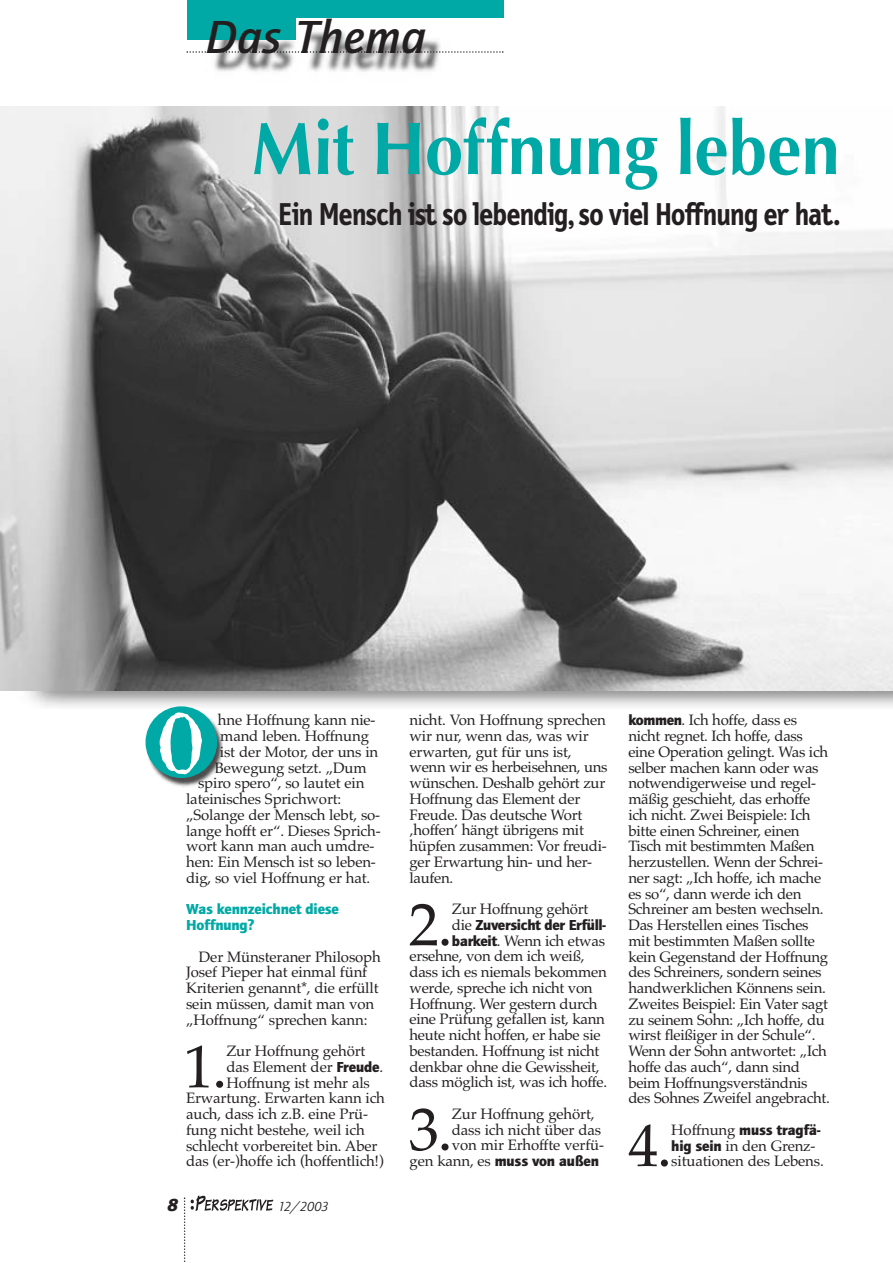
<style>
.page{position:relative;width:893px;height:1263px;background:#fff}
.page>*{position:absolute;margin:0;border:0;box-sizing:border-box;transform-origin:0 0}
.t1{font:79.05px "Attic";color:#fff;scale:.7 1}
.t2{font:500 76.35px "Optus T";letter-spacing:-.01em;color:#00a9a5;scale:.91 1}
.t3{font:60.3px "Palatino";color:#231f20}
.t4{font:italic 700 48px "Quay Itc T";letter-spacing:.015em;color:#231f20}
.t5{font:700 31.8px "Letter Gothic Text";letter-spacing:-.03em;color:#231f20;scale:.91 1}
.t6{font:italic 900 18px "Quay Itc T";color:#231f20}
.t7{font:15px/15.8px "Palatino";letter-spacing:-.02em;color:#231f20}
.t8{font:900 15px "Quay Itc T";letter-spacing:-.025em;color:#231f20}
.t9{font:900 15px/15.8px "Quay Itc T";letter-spacing:-.01em;color:#00a9a5}
.t10{font:italic 13.5px "Quay Itc T";color:#231f20}
.s1{font-family:"Quay Itc T";font-weight:900}
.s2{font-family:"Palatino";font-weight:400}
</style>
<div class="page">
<img style="left:146px;top:706px;width:78px;height:81px">
<svg style="left:184px;top:1198px;width:1px;height:64px"></svg>
<img style="left:190px;top:1195px;width:84px;height:16px">
<div style="left:145px;top:706px;width:72px;height:72px;background:#00a9a5;border-radius:50%"></div>
<img style="left:214px;top:31px;width:227px;height:41px">
<div style="left:187px;top:0;width:109px;height:40px;background:#00a9a5"></div>
<div style="left:187px;top:0;width:316px;height:17px;background:#00a9a5"></div>
<svg style="left:186px;top:51px;width:317px;height:2px"></svg>
<img style="left:0;top:106px;width:893px;height:585px">
<h3 class="t4" style="left:206px;top:17px;width:222px">Das Thema</h3>
<h2 class="t2" style="left:250px;top:117px;width:650px">Mit Hoffnung leben</h2>
<h3 class="t5" style="left:278px;top:201px;width:619px">Ein Mensch ist so lebendig, so viel Hoffnung er hat.</h3>
<h1 class="t1" style="left:158px;top:714px;width:66px">O</h1>
<p class="t7" style="left:628px;top:714px;width:203px"><span class="s1">kommen</span>. Ich hoffe, dass es nicht regnet. Ich hoffe, dass eine Operation gelingt. Was ich selber machen kann oder was notwendigerweise und regel&shy;mäßig geschieht, das erhoffe ich nicht. Zwei Beispiele: Ich bitte einen Schreiner, einen<br>Tisch mit bestimmten Maßen herzustellen. Wenn der Schrei&shy;ner sagt: „Ich hoffe, ich mache es so“, dann werde ich den<br>Schreiner am besten wechseln.<br>Das Herstellen eines Tisches mit bestimmten Maßen sollte kein Gegenstand der Hoffnung des Schreiners, sondern seines handwerklichen Könnens sein.<br>Zweites Beispiel: Ein Vater sagt zu seinem Sohn: „Ich hoffe, du wirst fleißiger in der Schule“.<br>Wenn der Sohn antwortet: „Ich hoffe das auch“, dann sind beim Hoffnungsverständnis des Sohnes Zweifel angebracht.</p>
<h3 class="t3" style="left:628px;top:1122px;width:45px">4.</h3>
<p class="t8" style="left:671px;top:1124px;width:150px"><span class="s2">Hoffnung</span> muss tragfä-</p>
<p class="t7" style="left:409px;top:714px;width:200px">nicht. Von Hoffnung sprechen wir nur, wenn das, was wir erwarten, gut für uns ist, wenn wir es herbeisehnen, uns wünschen. Deshalb gehört zur<br>Hoffnung das Element der<br>Freude. Das deutsche Wort ‚hoffen’ hängt übrigens mit hüpfen zusammen: Vor freudi&shy;ger Erwartung hin- und her&shy;laufen.</p>
<h3 class="t3" style="left:409px;top:901px;width:45px">2.</h3>
<p class="t7" style="left:452px;top:903px;width:138px">Zur Hoffnung gehört</p>
<p class="t7" style="left:218px;top:714px;width:159px">hne Hoffnung kann nie-</p>
<p class="t7" style="left:220px;top:730px;width:150px">mand leben. Hoffnung</p>
<p class="t7" style="left:220px;top:746px;width:160px">ist der Motor, der uns in</p>
<p class="t7" style="left:215px;top:761px;width:153px">Bewegung setzt. „Dum</p>
<p class="t7" style="left:198px;top:777px;width:168px">spiro spero“, so lautet ein</p>
<p class="t7" style="left:186px;top:793px;width:157px">lateinisches Sprichwort:</p>
<p class="t7" style="left:186px;top:809px;width:196px">„Solange der Mensch lebt, so-</p>
<p class="t7" style="left:186px;top:824px;width:196px">lange hofft er“. Dieses Sprich-</p>
<p class="t7" style="left:186px;top:840px;width:190px">wort kann man auch umdre-</p>
<p class="t7" style="left:186px;top:856px;width:191px">hen: Ein Mensch ist so leben-</p>
<p class="t7" style="left:186px;top:872px;width:186px">dig, so viel Hoffnung er hat.</p>
<p class="t9" style="left:186px;top:903px;width:154px">Was kennzeichnet diese<br>Hoffnung?</p>
<p class="t7" style="left:186px;top:950px;width:196px;text-indent:13px">Der Münsteraner Philosoph<br>Josef Pieper hat einmal fünf<br>Kriterien genannt*, die erfüllt sein müssen, damit man von „Hoffnung“ sprechen kann:</p>
<h3 class="t3" style="left:183px;top:1043px;width:45px">1.</h3>
<p class="t7" style="left:226px;top:1045px;width:140px">Zur Hoffnung gehört</p>
<p class="t8" style="left:452px;top:919px;width:155px"><span class="s2">die</span> Zuversicht der Erfüll-</p>
<p class="t7" style="left:409px;top:934px;width:199px;text-indent:42px"><span class="s1">barkeit</span>. Wenn ich etwas ersehne, von dem ich weiß, dass ich es niemals bekommen werde, spreche ich nicht von<br>Hoffnung. Wer gestern durch eine Prüfung gefallen ist, kann heute nicht hoffen, er habe sie bestanden. Hoffnung ist nicht denkbar ohne die Gewissheit, dass möglich ist, was ich hoffe.</p>
<h3 class="t3" style="left:409px;top:1106px;width:45px">3.</h3>
<p class="t7" style="left:452px;top:1107px;width:154px">Zur Hoffnung gehört, dass ich nicht über das von mir Erhoffte verfü-</p>
<p class="t8" style="left:409px;top:1155px;width:191px"><span class="s2">gen kann, es</span> muss von außen</p>
<p class="t7" style="left:226px;top:1061px;width:158px">das Element der <span class="s1">Freude</span>.</p>
<p class="t7" style="left:226px;top:1076px;width:145px">Hoffnung ist mehr als</p>
<p class="t7" style="left:186px;top:1092px;width:200px">Erwartung. Erwarten kann ich</p>
<p class="t7" style="left:186px;top:1108px;width:183px">auch, dass ich z.B. eine Prü-</p>
<p class="t7" style="left:186px;top:1124px;width:180px">fung nicht bestehe, weil ich</p>
<p class="t7" style="left:186px;top:1139px;width:193px">schlecht vorbereitet bin. Aber</p>
<p class="t7" style="left:186px;top:1155px;width:199px">das (er-)hoffe ich (hoffentlich!)</p>
<p class="t7" style="left:671px;top:1139px;width:154px"><span class="s1">hig sein</span> in den Grenz&shy;situationen des Lebens.</p>
<p class="t6" style="left:167px;top:1198px;width:12px">8</p>
<p class="t10" style="left:278px;top:1200px;width:52px">12/2003</p>
</div>
